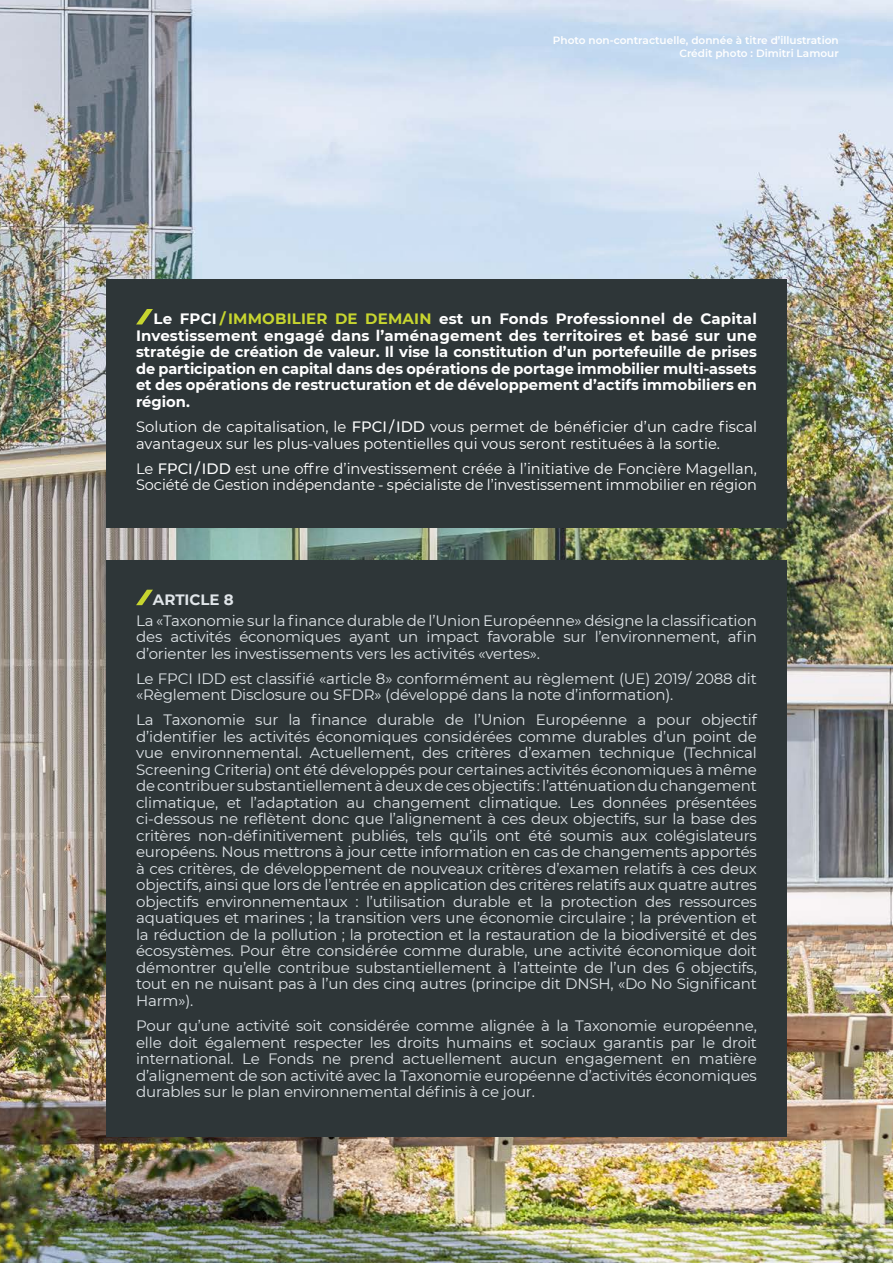
<style>
.page{position:relative;width:893px;height:1263px;background:#fff}
.page>*{position:absolute;margin:0;border:0;box-sizing:border-box;transform-origin:0 0}
.t1{font:15px/16.5px "Montserrat";letter-spacing:-.01em;color:#e0e5e9;text-align:justify}
.t2{font:700 15px/16.5px "Montserrat";color:#fff;text-align:justify}
.t3{font:15px/16.5px "Montserrat";color:#fff}
.t4{font:700 15px "Montserrat";color:#e0e5e9}
.t5{font:600 10.5px/12.6px "Montserrat";color:#fff;text-align:right}
.s1{color:#c7d52f}
.s2{font-weight:500}
</style>
<div class="page">
<img style="left:0;top:0;width:893px;height:1263px">
<div style="left:106px;top:279px;width:681px;height:248px;background:#2e3638"></div>
<svg style="left:136px;top:309px;width:17px;height:15px"></svg>
<div style="left:106px;top:560px;width:681px;height:577px;background:#2e3638"></div>
<svg style="left:136px;top:590px;width:17px;height:15px"></svg>
<p class="t5" style="left:553px;top:34px;width:287px">Photo non-contractuelle, donnée à titre d’illustration<br>Crédit photo : Dimitri Lamour</p>
<p class="t2" style="left:136px;top:310px;width:622px;text-indent:17px">Le FPCI <span class="s1">/ IMMOBILIER DE DEMAIN</span> est un Fonds Professionnel de Capital Investissement engagé dans l’aménagement des territoires et basé sur une stratégie de création de valeur. Il vise la constitution d’un portefeuille de prises de participation en capital dans des opérations de portage immobilier multi-assets et des opérations de restructuration et de développement d’actifs immobiliers en région.</p>
<p class="t3" style="left:136px;top:418px;width:622px">Solution de capitalisation, le <span class="s2">FPCI / IDD</span> vous permet de bénéficier d’un cadre fiscal avantageux sur les plus-values potentielles qui vous seront restituées à la sortie.</p>
<p class="t3" style="left:136px;top:459px;width:622px">Le <span class="s2">FPCI / IDD</span> est une offre d’investissement créée à l’initiative de Foncière Magellan,<br>Société de Gestion indépendante - spécialiste de l’investissement immobilier en région</p>
<p class="t4" style="left:153px;top:589px;width:82px">ARTICLE 8</p>
<p class="t1" style="left:136px;top:612px;width:622px">La «Taxonomie sur la finance durable de l’Union Européenne» désigne la classification des activités économiques ayant un impact favorable sur l’environnement, afin d’orienter les investissements vers les activités «vertes».</p>
<p class="t1" style="left:136px;top:670px;width:622px">Le FPCI IDD est classifié «article 8» conformément au règlement (UE) 2019/ 2088 dit «Règlement Disclosure ou SFDR» (développé dans la note d’information).</p>
<p class="t1" style="left:136px;top:711px;width:622px">La Taxonomie sur la finance durable de l’Union Européenne a pour objectif d’identifier les activités économiques considérées comme durables d’un point de vue environnemental. Actuellement, des critères d’examen technique (Technical Screening Criteria) ont été développés pour certaines activités économiques à même de contribuer substantiellement à deux de ces objectifs : l’atténuation du changement climatique, et l’adaptation au changement climatique. Les données présentées ci-dessous ne reflètent donc que l’alignement à ces deux objectifs, sur la base des critères non-définitivement publiés, tels qu’ils ont été soumis aux colégislateurs européens. Nous mettrons à jour cette information en cas de changements apportés à ces critères, de développement de nouveaux critères d’examen relatifs à ces deux objectifs, ainsi que lors de l’entrée en application des critères relatifs aux quatre autres objectifs environnementaux : l’utilisation durable et la protection des ressources aquatiques et marines ; la transition vers une économie circulaire ; la prévention et la réduction de la pollution ; la protection et la restauration de la biodiversité et des écosystèmes. Pour être considérée comme durable, une activité économique doit démontrer qu’elle contribue substantiellement à l’atteinte de l’un des 6 objectifs, tout en ne nuisant pas à l’un des cinq autres (principe dit DNSH, «Do No Significant Harm»).</p>
<p class="t1" style="left:136px;top:1017px;width:622px">Pour qu’une activité soit considérée comme alignée à la Taxonomie européenne, elle doit également respecter les droits humains et sociaux garantis par le droit international. Le Fonds ne prend actuellement aucun engagement en matière d’alignement de son activité avec la Taxonomie européenne d’activités économiques durables sur le plan environnemental définis à ce jour.</p>
</div>
